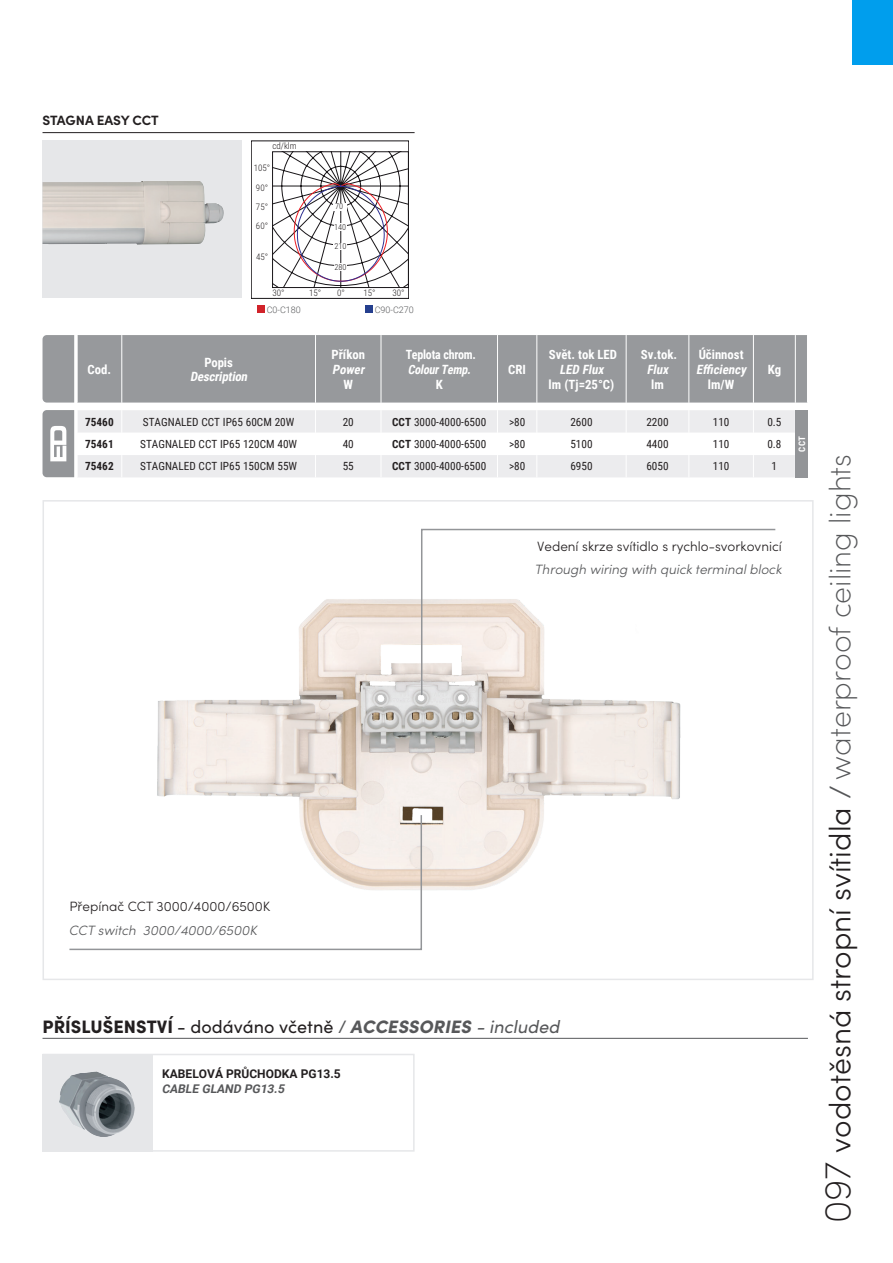
<style>
.page{position:relative;width:893px;height:1263px;background:#fff}
.page>*{position:absolute;margin:0;border:0;box-sizing:border-box;transform-origin:0 0}
.txt_90_2024{font:300 30px "Sofia Pro";color:#231f20}
.accessori_2024{font:18px "Sofia Pro";color:#231f20}
.TESTO_2024{font:300 13.5px/22.5px "Sofia Pro";color:#231f20}
.TITOLO_FOTOMETRIE{font:700 13.5px "Sofia Pro";letter-spacing:-.01em;color:#231f20}
.Normale{font:700 12.75px "Roboto Condensed";color:#fff}
.Normale-2{font:italic 700 12.75px "Roboto Condensed";color:#fff}
.Normale-3{font:700 12.75px "Roboto Condensed";letter-spacing:-.02em;color:#fff;scale:.94 1}
.Normale-4{font:italic 700 12.75px "Roboto Condensed";color:#fff;scale:.94 1}
.Normale-5{font:700 12px/15px "Roboto";color:#231f20}
.Normale-6{font:11.25px "Roboto Condensed";color:#231f20}
.Normale-7{font:700 11.25px "Roboto Condensed";color:#231f20}
.t1{font:300 9px/18.9px "Roboto Condensed";color:#231f20;text-align:justify}
.Normale-8{font:300 9px "Roboto";color:#57585a}
.Normale-9{font:700 9px "Roboto Condensed";color:#fff}
.t2{font:300 8.25px "Roboto Condensed";color:#231f20}
.s1{font-weight:700}
.s2{font-style:italic;color:#57585a}
.s3{font-weight:900}
.s4{color:#57585a}
.s5{font-weight:900;font-style:italic;color:#57585a}
.s6{font-weight:200;font-size:37.5px}
.s7{font-weight:200;color:#57585a}
</style>
<div class="page">
<div style="left:852px;top:0;width:41px;height:65px;background:#009eed"></div>
<div style="left:43px;top:500px;width:771px;height:480px;border:2px solid #e6e7e9"></div>
<hr style="left:43px;top:132px;width:372px;height:1px;background:#231f20">
<div style="left:251px;top:141px;width:158px;height:158px;border:1px solid #181518"></div>
<svg style="left:273px;top:152px;width:135px;height:136px"></svg>
<div style="left:365px;top:305px;width:8px;height:8px;background:#253f8e"></div>
<div style="left:257px;top:305px;width:7px;height:8px;background:#d1232a"></div>
<div style="left:43px;top:140px;width:199px;height:158px;background:#e6e7e9"></div>
<img style="left:43px;top:181px;width:181px;height:64px">
<img style="left:157px;top:599px;width:524px;height:291px">
<div style="left:78px;top:335px;width:729px;height:68px;background:#97999c"></div>
<svg style="left:78px;top:410px;width:717px;height:67px;fill:#ececee"></svg>
<hr style="left:121px;top:335px;width:1px;height:68px;background:#fff">
<svg style="left:121px;top:410px;width:1px;height:67px"></svg>
<hr style="left:497px;top:335px;width:1px;height:68px;background:#fff">
<svg style="left:497px;top:410px;width:1px;height:67px"></svg>
<svg style="left:315px;top:410px;width:1px;height:67px"></svg>
<hr style="left:381px;top:335px;width:1px;height:68px;background:#fff">
<svg style="left:381px;top:410px;width:1px;height:67px"></svg>
<hr style="left:536px;top:335px;width:1px;height:68px;background:#fff">
<svg style="left:536px;top:410px;width:1px;height:67px"></svg>
<hr style="left:626px;top:335px;width:1px;height:68px;background:#fff">
<hr style="left:688px;top:335px;width:1px;height:68px;background:#fff">
<svg style="left:626px;top:410px;width:1px;height:67px"></svg>
<hr style="left:753px;top:335px;width:1px;height:68px;background:#fff">
<svg style="left:688px;top:410px;width:1px;height:67px"></svg>
<svg style="left:753px;top:410px;width:1px;height:67px"></svg>
<hr style="left:315px;top:335px;width:1px;height:68px;background:#fff">
<hr style="left:795px;top:335px;width:1px;height:68px;background:#fff">
<div style="left:43px;top:335px;width:31px;height:68px;background:#97999c"></div>
<svg style="left:43px;top:410px;width:32px;height:67px"></svg>
<div style="left:795px;top:410px;width:13px;height:68px;background:#939598"></div>
<svg style="left:420px;top:528px;width:356px;height:169px"></svg>
<svg style="left:69px;top:814px;width:354px;height:137px"></svg>
<hr style="left:43px;top:1038px;width:765px;height:1px;background:#57585a">
<div style="left:43px;top:1054px;width:372px;height:97px;border:2px solid #e6e7e9"></div>
<div style="left:43px;top:1054px;width:110px;height:97px;background:#e6e7e9"></div>
<img style="left:59px;top:1071px;width:76px;height:66px">
<p class="TITOLO_FOTOMETRIE" style="left:43px;top:110px;width:118px">STAGNA EASY CCT</p>
<p class="t1" style="left:272px;top:136px;width:26px">cd/klm</p>
<p class="t1" style="left:254px;top:158px;width:18px">105°</p>
<p class="t1" style="left:256px;top:178px;width:14px">90° 75° 60°</p>
<p class="t1" style="left:256px;top:247px;width:14px">45°</p>
<p class="t2" style="left:335px;top:201px;width:10px">70</p>
<p class="t2" style="left:334px;top:221px;width:14px">140</p>
<p class="t2" style="left:334px;top:240px;width:14px">210</p>
<p class="t2" style="left:334px;top:261px;width:14px">280</p>
<p class="t1" style="left:272px;top:283px;width:14px">30°</p>
<p class="t1" style="left:309px;top:283px;width:14px">15°</p>
<p class="t1" style="left:337px;top:283px;width:9px">0°</p>
<p class="t1" style="left:363px;top:283px;width:14px">15°</p>
<p class="t1" style="left:393px;top:283px;width:14px">30°</p>
<p class="Normale-8" style="left:267px;top:303px;width:36px">C0-C180</p>
<p class="Normale-8" style="left:375px;top:303px;width:41px">C90-C270</p>
<p class="Normale" style="left:88px;top:360px;width:25px">Cod.</p>
<p class="Normale" style="left:204px;top:353px;width:30px">Popis</p>
<p class="Normale-2" style="left:190px;top:368px;width:62px">Description</p>
<p class="Normale" style="left:331px;top:346px;width:35px">Příkon</p>
<p class="Normale-2" style="left:332px;top:360px;width:36px">Power</p>
<p class="Normale" style="left:343px;top:375px;width:11px">W</p>
<p class="Normale-3" style="left:406px;top:346px;width:76px">Teplota chrom.</p>
<p class="Normale-4" style="left:408px;top:360px;width:71px">ColourTemp.</p>
<p class="Normale" style="left:436px;top:375px;width:9px">K</p>
<p class="Normale" style="left:508px;top:360px;width:19px">CRI</p>
<p class="Normale" style="left:549px;top:346px;width:70px">Svět. tok LED</p>
<p class="Normale-2" style="left:559px;top:360px;width:49px">LED Flux</p>
<p class="Normale" style="left:549px;top:375px;width:67px">lm (Tj=25°C)</p>
<p class="Normale" style="left:641px;top:346px;width:38px">Sv.tok.</p>
<p class="Normale-2" style="left:647px;top:360px;width:26px">Flux</p>
<p class="Normale" style="left:651px;top:375px;width:14px">lm</p>
<p class="Normale" style="left:699px;top:346px;width:46px">Účinnost</p>
<p class="Normale-2" style="left:696px;top:360px;width:54px">Efficiency</p>
<p class="Normale" style="left:708px;top:375px;width:28px">lm/W</p>
<p class="Normale" style="left:768px;top:360px;width:15px">Kg</p>
<p class="Normale-7" style="left:85px;top:414px;width:30px">75460</p>
<p class="Normale-6" style="left:143px;top:414px;width:153px">STAGNALED CCT IP65 60CM 20W</p>
<p class="Normale-6" style="left:343px;top:414px;width:13px">20</p>
<p class="Normale-6" style="left:392px;top:414px;width:96px"><span class="s1">CCT</span> 3000-4000-6500</p>
<p class="Normale-6" style="left:509px;top:414px;width:18px">&gt;80</p>
<p class="Normale-6" style="left:570px;top:414px;width:24px">2600</p>
<p class="Normale-6" style="left:646px;top:414px;width:24px">2200</p>
<p class="Normale-6" style="left:713px;top:414px;width:18px">110</p>
<p class="Normale-6" style="left:767px;top:414px;width:16px">0.5</p>
<p class="Normale-7" style="left:85px;top:436px;width:30px">75461</p>
<p class="Normale-6" style="left:140px;top:436px;width:158px">STAGNALED CCT IP65 120CM 40W</p>
<p class="Normale-6" style="left:343px;top:436px;width:13px">40</p>
<p class="Normale-6" style="left:392px;top:436px;width:96px"><span class="s1">CCT</span> 3000-4000-6500</p>
<p class="Normale-6" style="left:509px;top:436px;width:18px">&gt;80</p>
<p class="Normale-6" style="left:570px;top:436px;width:24px">5100</p>
<p class="Normale-6" style="left:646px;top:436px;width:24px">4400</p>
<p class="Normale-6" style="left:713px;top:436px;width:18px">110</p>
<p class="Normale-6" style="left:767px;top:436px;width:16px">0.8</p>
<p class="Normale-7" style="left:85px;top:459px;width:30px">75462</p>
<p class="Normale-6" style="left:140px;top:459px;width:158px">STAGNALED CCT IP65 150CM 55W</p>
<p class="Normale-6" style="left:343px;top:459px;width:13px">55</p>
<p class="Normale-6" style="left:392px;top:459px;width:96px"><span class="s1">CCT</span> 3000-4000-6500</p>
<p class="Normale-6" style="left:509px;top:459px;width:18px">&gt;80</p>
<p class="Normale-6" style="left:570px;top:459px;width:24px">6950</p>
<p class="Normale-6" style="left:646px;top:459px;width:24px">6050</p>
<p class="Normale-6" style="left:713px;top:459px;width:18px">110</p>
<p class="Normale-6" style="left:772px;top:459px;width:7px">1</p>
<p class="Normale-9" style="left:795px;top:452px;width:17px;rotate:-90deg">CCT</p>
<p class="TESTO_2024" style="left:535px;top:535px;width:252px">Vedení skrze svítidlo s rychlo-svorkovnicí<br><span class="s2">Through wiring with quick terminalblock</span></p>
<p class="TESTO_2024" style="left:69px;top:894px;width:203px;line-height:23.7px">Přepínač CCT 3000/4000/6500K<br><span class="s2">CCT switch 3000/4000/6500K</span></p>
<p class="accessori_2024" style="left:43px;top:1013px;width:523px"><span class="s3">PŘÍSLUŠENSTVÍ</span> - dodáváno včetně <span class="s4">/</span> <span class="s5">ACCESSORIES</span><span class="s2">- included</span></p>
<p class="Normale-5" style="left:162px;top:1065px;width:181px">KABELOVÁ PRŮCHODKA PG13.5<br><span class="s2">CABLE GLAND PG13.5</span></p>
<p class="txt_90_2024" style="left:818px;top:1222px;width:770px;rotate:-90deg"><span class="s6">097</span> vodotěsná stropní svítidla <span class="s4">/</span> <span class="s7">waterproof ceiling lights</span></p>
</div>
